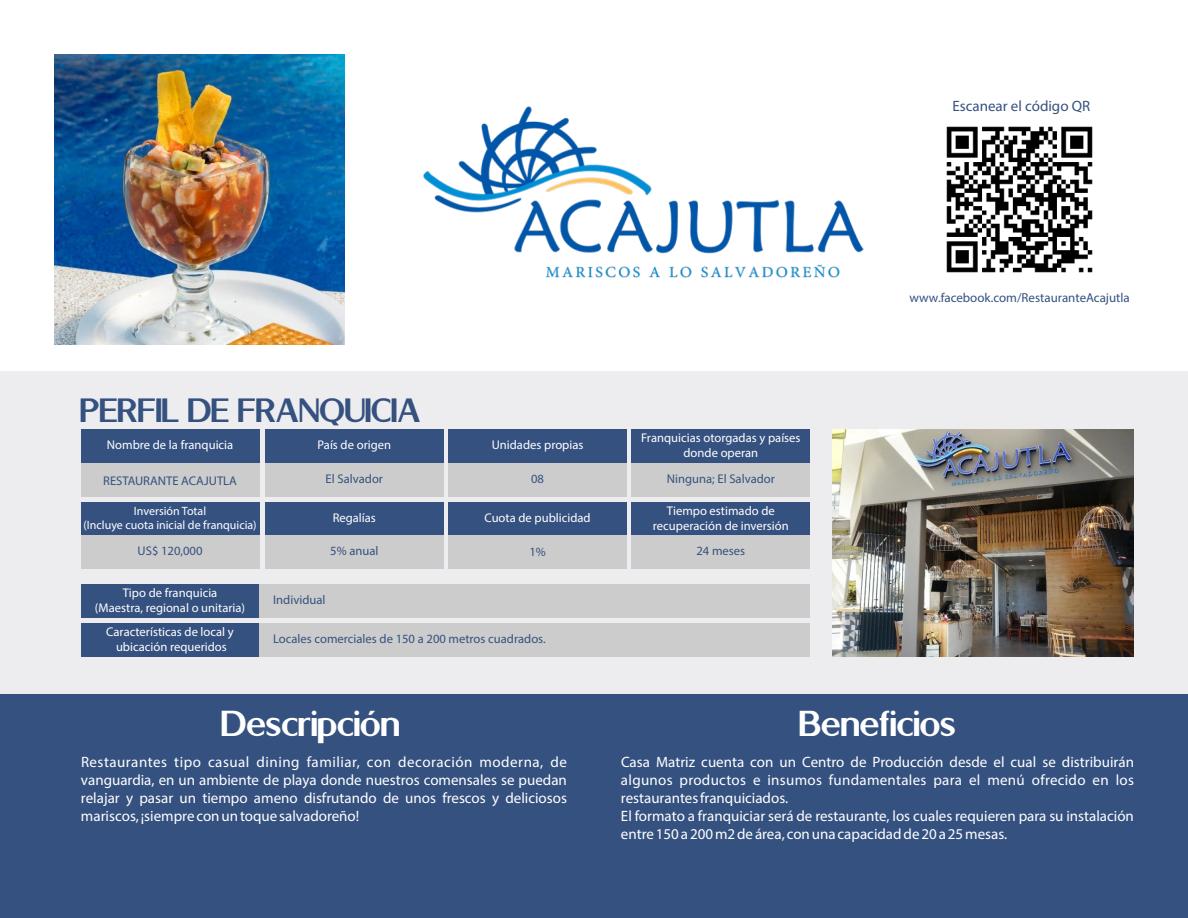
<style>
.page{position:relative;width:1188px;height:918px;background:#fff}
.page>*{position:absolute;margin:0;border:0;box-sizing:border-box;transform-origin:0 0}
.t1{font:700 36px "Berlina";color:#fff}
.t2{font:700 33.6px "Berlina";color:#355180}
.t3{font:15px/18px "Myriad Pro";color:#fff;text-align:justify}
.t4{font:15px "Myriad Pro";color:#355180}
.t5{font:12.9px "Myriad Pro";color:#355180}
.t6{font:12.6px/15.1px "Myriad Pro";color:#fff;text-align:center}
.t7{font:12.6px "Myriad Pro";color:#355180}
.t8{font:12px/14.4px "Myriad Pro";color:#fff;text-align:center}
</style>
<div class="page">
<img style="left:946px;top:126px;width:147px;height:147px">
<div style="left:0;top:693px;width:1188px;height:225px;background:#355180"></div>
<div style="left:0;top:371px;width:1188px;height:322px;background:#ededef"></div>
<div style="left:81px;top:430px;width:178px;height:33px;background:#355180"></div>
<div style="left:81px;top:502px;width:178px;height:34px;background:#355180"></div>
<div style="left:81px;top:584px;width:178px;height:34px;background:#355180"></div>
<div style="left:81px;top:623px;width:178px;height:34px;background:#355180"></div>
<div style="left:265px;top:430px;width:178px;height:33px;background:#355180"></div>
<div style="left:265px;top:502px;width:178px;height:34px;background:#355180"></div>
<div style="left:449px;top:430px;width:178px;height:33px;background:#355180"></div>
<div style="left:449px;top:502px;width:178px;height:34px;background:#355180"></div>
<div style="left:632px;top:430px;width:178px;height:33px;background:#355180"></div>
<div style="left:632px;top:502px;width:178px;height:34px;background:#355180"></div>
<div style="left:81px;top:463px;width:178px;height:34px;background:#ccc"></div>
<div style="left:81px;top:536px;width:178px;height:33px;background:#ccc"></div>
<div style="left:259px;top:584px;width:551px;height:34px;background:#ccc"></div>
<div style="left:259px;top:623px;width:551px;height:34px;background:#ccc"></div>
<div style="left:265px;top:463px;width:178px;height:34px;background:#ccc"></div>
<div style="left:265px;top:536px;width:178px;height:33px;background:#ccc"></div>
<div style="left:449px;top:463px;width:178px;height:34px;background:#ccc"></div>
<div style="left:449px;top:536px;width:178px;height:33px;background:#ccc"></div>
<div style="left:632px;top:463px;width:178px;height:34px;background:#ccc"></div>
<div style="left:632px;top:536px;width:178px;height:33px;background:#ccc"></div>
<img style="left:54px;top:54px;width:290px;height:290px">
<img style="left:832px;top:430px;width:302px;height:227px">
<img style="left:423px;top:106px;width:441px;height:172px">
<p class="t4" style="left:952px;top:100px;width:139px">Escanear el código QR</p>
<p class="t5" style="left:910px;top:292px;width:222px">www.facebook.com/RestauranteAcajutla</p>
<h2 class="t2" style="left:80px;top:397px;width:342px">PERFIL DE FRANQUICIA</h2>
<p class="t6" style="left:107px;top:439px;width:128px">Nombre de la franquicia</p>
<p class="t6" style="left:318px;top:439px;width:75px">País de origen</p>
<p class="t6" style="left:492px;top:439px;width:93px">Unidades propias</p>
<p class="t7" style="left:103px;top:475px;width:135px">RESTAURANTE ACAJUTLA</p>
<p class="t7" style="left:326px;top:474px;width:59px">El Salvador</p>
<p class="t7" style="left:531px;top:474px;width:14px">08</p>
<p class="t8" style="left:84px;top:504px;width:175px">Inversión Total<br>(Incluye cuota inicial de franquicia)</p>
<p class="t6" style="left:333px;top:511px;width:45px">Regalías</p>
<p class="t6" style="left:485px;top:511px;width:108px">Cuota de publicidad</p>
<p class="t7" style="left:138px;top:546px;width:66px">US$ 120,000</p>
<p class="t7" style="left:330px;top:546px;width:50px">5% anual</p>
<p class="t7" style="left:529px;top:547px;width:18px">1%</p>
<p class="t6" style="left:95px;top:586px;width:152px">Tipo de franquicia<br>(Maestra, regional o unitaria)</p>
<p class="t6" style="left:106px;top:625px;width:129px">Características de local y ubicación requeridos</p>
<p class="t7" style="left:273px;top:595px;width:54px">Individual</p>
<p class="t7" style="left:273px;top:633px;width:274px">Locales comerciales de 150 a 200 metros cuadrados.</p>
<h1 class="t1" style="left:221px;top:709px;width:180px">Descripción</h1>
<p class="t3" style="left:81px;top:754px;width:488px">Restaurantes tipo casual dining familiar, con decoración moderna, de vanguardia, en un ambiente de playa donde nuestros comensales se puedan relajar y pasar un tiempo ameno disfrutando de unos frescos y deliciosos mariscos, ¡siempre con un toque salvadoreño!</p>
<p class="t6" style="left:641px;top:432px;width:161px">Franquicias otorgadas y países donde operan</p>
<p class="t7" style="left:667px;top:474px;width:110px">Ninguna; El Salvador</p>
<p class="t6" style="left:653px;top:504px;width:137px">Tiempo estimado de recuperación de inversión</p>
<p class="t7" style="left:697px;top:546px;width:50px">24 meses</p>
<h1 class="t1" style="left:799px;top:709px;width:158px">Beneficios</h1>
<p class="t3" style="left:621px;top:754px;width:515px;text-align:left">Casa Matriz cuenta con un Centro de Producción desde el cual se distribuirán algunos productos e insumos fundamentales para el menú ofrecido en los restaurantes franquiciados.<br>El formato a franquiciar será de restaurante, los cuales requieren para su instalación entre 150 a 200 m2 de área, con una capacidad de 20 a 25 mesas.</p>
</div>
